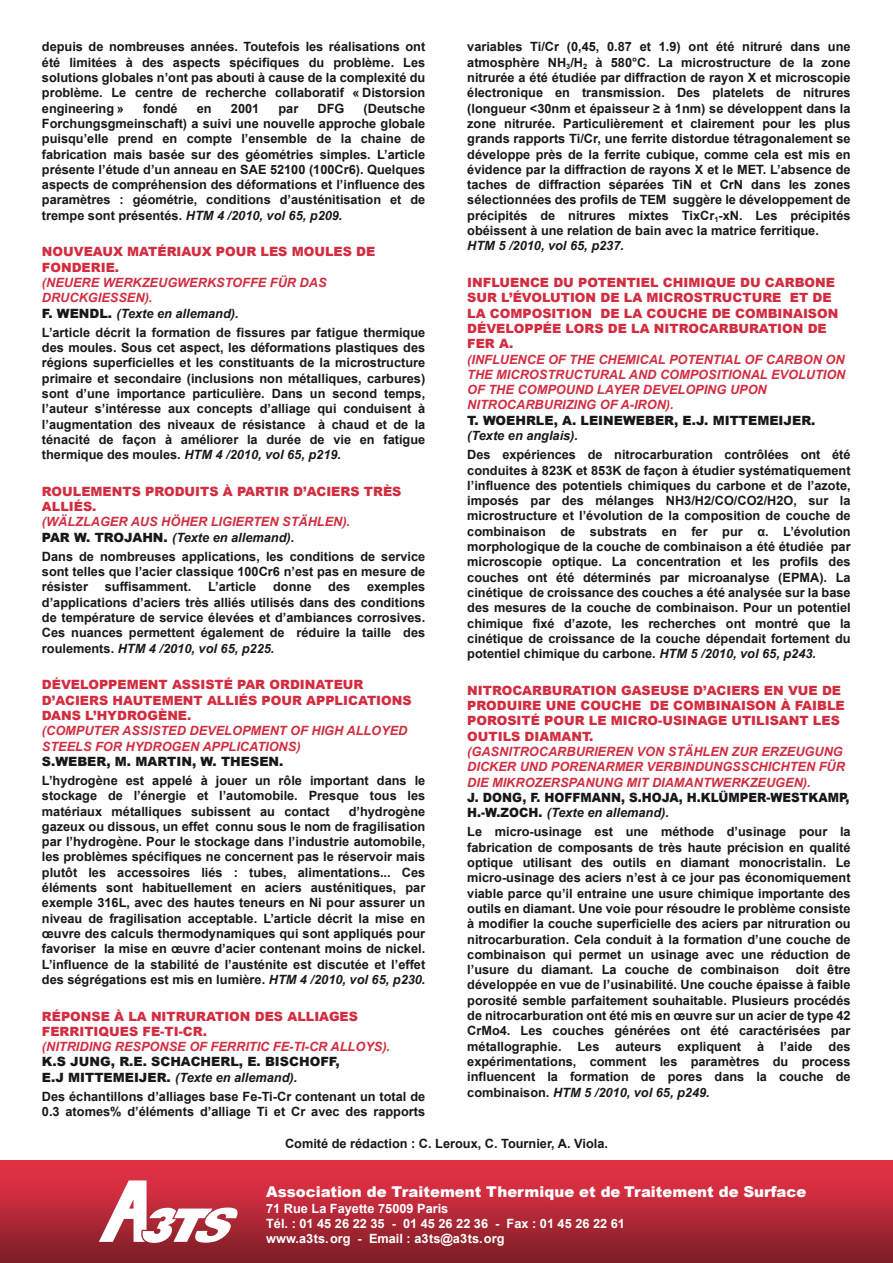
<style>
.page{position:relative;width:893px;height:1263px;background:#fff}
.page>*{position:absolute;margin:0;border:0;box-sizing:border-box;transform-origin:0 0}
.t1{font:900 14.85px "Arial";color:#fff}
.t2{font:700 12.75px/15.3px "Arial";color:#1a171c;text-align:justify}
.t3{font:900 12.75px/15.3px "Arial";color:#d22d40}
.t4{font:italic 700 12.75px/15.3px "Arial";color:#d22d40}
.t5{font:700 12.75px/15.3px "Arial";color:#fff}
.s1{font-style:italic}
.s2{font-weight:900;font-style:normal}
.s3{font-weight:900;font-style:normal;color:#1a171c}
.s4{color:#1a171c}
.s5{font-weight:700;font-style:italic}
.s6{font-weight:700;font-style:italic;color:#1a171c}
</style>
<div class="page">
<div style="left:0;top:1161px;width:893px;height:102px;background:linear-gradient(to bottom,#ee3348,#7f1e27)"></div>
<svg style="left:99px;top:1180px;width:139px;height:63px"></svg>
<p class="t2" style="left:42px;top:40px;width:385px">depuis de nombreuses années. Toutefois les réalisations ont été limitées à des aspects spécifiques du problème. Les solutions globales n’ont pas abouti à cause de la complexité du problème. Le centre de recherche collaboratif « Distorsion engineering »</p>
<p class="t2" style="left:42px;top:101px;width:385px;text-indent:322px">(Deutsche Forchungsgmeinschaft) a suivi une nouvelle approche globale puisqu’elle prend en compte l’ensemble de la chaine de fabrication mais basée sur des géométries simples. L’article présente l’étude d’un anneau en SAE 52100 (100Cr6). Quelques aspects de compréhension des déformations et l’influence des paramètres : géométrie, conditions d’austénitisation et de trempe sont présentés. <span class="s1">HTM 4 /2010, vol 65, p209.</span></p>
<p class="t4" style="left:42px;top:245px;width:335px"><span class="s2">NOUVEAUX MATÉRIAUX POUR LES MOULES DE<br>FONDERIE.<br></span>(NEUERE WERKZEUGWERKSTOFFE FÜR DAS<br>DRUCKGIESSEN).<br><span class="s3">F. WENDL.</span> <span class="s4">(Texte en allemand).</span></p>
<p class="t2" style="left:42px;top:325px;width:385px">L’article décrit la formation de fissures par fatigue thermique des moules. Sous cet aspect, les déformations plastiques des régions superficielles et les constituants de la microstructure primaire et secondaire (inclusions non métalliques, carbures) sont d’une importance particulière. Dans un second temps, l’auteur s’intéresse aux concepts d’alliage qui conduisent à l’augmentation des niveaux de résistance à chaud et de la ténacité de façon à améliorer la durée de vie en fatigue thermique des moules. <span class="s1">HTM 4 /2010, vol 65, p219.</span></p>
<p class="t3" style="left:42px;top:483px;width:361px">ROULEMENTS PRODUITS À PARTIR D’ACIERS TRÈS<br>ALLIÉS.<br><span class="s5">(WÄLZLAGER AUS HÖHER LIGIERTEN STÄHLEN).<br></span><span class="s4">PAR W. TROJAHN.</span> <span class="s6">(Texte en allemand).</span></p>
<p class="t2" style="left:42px;top:549px;width:385px">Dans de nombreuses applications, les conditions de service sont telles que l’acier classique 100Cr6 n’est pas en mesure de résister</p>
<p class="t2" style="left:143px;top:101px;width:36px">fondé</p>
<p class="t2" style="left:197px;top:101px;width:16px">en</p>
<p class="t2" style="left:231px;top:101px;width:30px">2001</p>
<p class="t2" style="left:278px;top:101px;width:21px">par</p>
<p class="t2" style="left:317px;top:101px;width:28px">DFG</p>
<p class="t2" style="left:105px;top:580px;width:88px">suffisamment.</p>
<p class="t2" style="left:208px;top:580px;width:50px">L’article</p>
<p class="t2" style="left:273px;top:580px;width:40px">donne</p>
<p class="t2" style="left:328px;top:580px;width:23px">des</p>
<p class="t2" style="left:42px;top:580px;width:385px;text-indent:325px">exemples d’applications d’aciers très alliés utilisés dans des conditions de température de service élevées et d’ambiances corrosives.<br>Ces nuances permettent également de réduire la taille des roulements. <span class="s1">HTM 4 /2010, vol 65, p225.</span></p>
<p class="t3" style="left:42px;top:677px;width:371px">DÉVELOPPEMENT ASSISTÉ PAR ORDINATEUR D’ACIERS HAUTEMENT ALLIÉS POUR APPLICATIONS DANS L’HYDROGÈNE.<br><span class="s5">(COMPUTER ASSISTED DEVELOPMENT OF HIGH ALLOYED STEELS FOR HYDROGEN APPLICATIONS)<br></span><span class="s4">S.WEBER, M. MARTIN, W. THESEN.</span></p>
<p class="t2" style="left:42px;top:773px;width:385px">L’hydrogène est appelé à jouer un rôle important dans le stockage de l’énergie et l’automobile. Presque tous les matériaux métalliques subissent au contact</p>
<p class="t2" style="left:42px;top:804px;width:385px;text-indent:307px">d’hydrogène gazeux ou dissous, un effet connu sous le nom de fragilisation par l’hydrogène. Pour le stockage dans l’industrie automobile, les problèmes spécifiques ne concernent pas le réservoir mais plutôt les accessoires liés : tubes, alimentations... Ces éléments sont habituellement en aciers austénitiques, par exemple 316L, avec des hautes teneurs en Ni pour assurer un niveau de fragilisation acceptable. L’article décrit la mise en œuvre des calculs thermodynamiques qui sont appliqués pour favoriser la mise en œuvre d’acier contenant moins de nickel.<br>L’influence de la stabilité de l’austénite est discutée et l’effet des ségrégations est mis en lumière. <span class="s1">HTM 4 /2010, vol 65, p230.</span></p>
<p class="t3" style="left:42px;top:1008px;width:350px">RÉPONSE À LA NITRURATION DES ALLIAGES FERRITIQUES FE-TI-CR.<br><span class="s5">(NITRIDING RESPONSE OF FERRITIC FE-TI-CR ALLOYS).<br></span><span class="s4">K.S JUNG, R.E. SCHACHERL, E. BISCHOFF,<br>E.J MITTEMEIJER.</span> <span class="s6">(Texte en allemand).</span></p>
<p class="t2" style="left:42px;top:1089px;width:385px">Des échantillons d’alliages base Fe-Ti-Cr contenant un total de<br>0.3 atomes% d’éléments d’alliage Ti et Cr avec des rapports</p>
<p class="t2" style="left:467px;top:40px;width:385px;text-align:left">variables Ti/Cr (0,45, 0.87 et 1.9) ont été nitruré dans une atmosphère NH<sub>3</sub>/H<sub>2</sub> à 580°C. La microstructure de la zone nitrurée a été étudiée par diffraction de rayon X et microscopie électronique en transmission. Des platelets de nitrures (longueur &lt;30nm et épaisseur ≥ à 1nm) se développent dans la zone nitrurée. Particulièrement et clairement pour les plus grands rapports Ti/Cr, une ferrite distordue tétragonalement se développe près de la ferrite cubique, comme cela est mis en évidence par la diffraction de rayons X et le MET. L’absence de taches de diffraction séparées TiN et CrN dans les zones sélectionnées des profils de TEM suggère le développement de précipités de nitrures mixtes TixCr<sub>1</sub>-xN. Les précipités obéissent à une relation de bain avec la matrice ferritique.<br><span class="s1">HTM 5 /2010, vol 65, p237.</span></p>
<p class="t3" style="left:467px;top:274px;width:380px">INFLUENCE DU POTENTIEL CHIMIQUE DU CARBONE SUR L’ÉVOLUTION DE LA MICROSTRUCTURE ET DE LA COMPOSITION DE LA COUCHE DE COMBINAISON DÉVELOPPÉE LORS DE LA NITROCARBURATION DE FER Α.<br><span class="s5">(INFLUENCE OF THE CHEMICAL POTENTIAL OF CARBON ON THE MICROSTRUCTURAL AND COMPOSITIONAL EVOLUTION OF THE COMPOUND LAYER DEVELOPING UPON NITROCARBURIZING OF Α-IRON).<br></span><span class="s4">T. WOEHRLE, A. LEINEWEBER, E.J. MITTEMEIJER. </span><span class="s6">(Texte en anglais).</span></p>
<p class="t2" style="left:467px;top:447px;width:385px">Des expériences de nitrocarburation contrôlées ont été conduites à 823K et 853K de façon à étudier systématiquement l’influence des potentiels chimiques du carbone et de l’azote, imposés par des mélanges NH3/H2/CO/CO2/H2O, sur la microstructure et l’évolution de la composition de couche de combinaison de substrats en fer pur α. L’évolution morphologique de la couche de combinaison a été étudiée par microscopie optique. La concentration et les profils des couches ont été déterminés par microanalyse (EPMA). La cinétique de croissance des couches a été analysée sur la base des mesures de la couche de combinaison. Pour un potentiel chimique fixé d’azote, les recherches ont montré que la cinétique de croissance de la couche dépendait fortement du potentiel chimique du carbone. <span class="s1">HTM 5 /2010, vol 65, p243.</span></p>
<p class="t3" style="left:467px;top:682px;width:384px">NITROCARBURATION GASEUSE D’ACIERS EN VUE DE PRODUIRE UNE COUCHE DE COMBINAISON À FAIBLE POROSITÉ POUR LE MICRO-USINAGE UTILISANT LES OUTILS DIAMANT.<br><span class="s5">(GASNITROCARBURIEREN VON STÄHLEN ZUR ERZEUGUNG DICKER UND PORENARMER VERBINDUNGSSCHICHTEN FÜR DIE MIKROZERSPANUNG MIT DIAMANTWERKZEUGEN).<br></span><span class="s4">J. DONG, F. HOFFMANN, S.HOJA, H.KLÜMPER-WESTKAMP, H.-W.ZOCH.</span> <span class="s6">(Texte en allemand).</span></p>
<p class="t2" style="left:467px;top:825px;width:385px">Le micro-usinage est une méthode d’usinage pour la fabrication de composants de très haute précision en qualité optique utilisant des outils en diamant monocristalin. Le micro-usinage des aciers n’est à ce jour pas économiquement viable parce qu’il entraine une usure chimique importante des outils en diamant. Une voie pour résoudre le problème consiste à modifier la couche superficielle des aciers par nitruration ou nitrocarburation. Cela conduit à la formation d’une couche de combinaison qui permet un usinage avec une réduction de l’usure du diamant. La couche de combinaison</p>
<p class="t2" style="left:467px;top:962px;width:385px;text-indent:328px">doit être développée en vue de l’usinabilité. Une couche épaisse à faible porosité semble parfaitement souhaitable. Plusieurs procédés de nitrocarburation ont été mis en œuvre sur un acier de type 42<br>CrMo4. Les couches générées ont été caractérisées par métallographie. Les auteurs expliquent à l’aide des expérimentations, comment les paramètres du process influencent la formation de pores dans la couche de combinaison. <span class="s1">HTM 5 /2010, vol 65, p249.</span></p>
<p class="t2" style="left:285px;top:1137px;width:325px">Comité de rédaction : C. Leroux, C. Tournier, A. Viola.</p>
<p class="t1" style="left:266px;top:1181px;width:542px">Association de Traitement Thermique et de Traitement de Surface</p>
<p class="t5" style="left:266px;top:1201px;width:360px">71 Rue La Fayette 75009 Paris<br>Tél. : 01 45 26 22 35 - 01 45 26 22 36 - Fax : 01 45 26 22 61 www.a3ts.org - Email : a3ts@a3ts.org</p>
</div>
